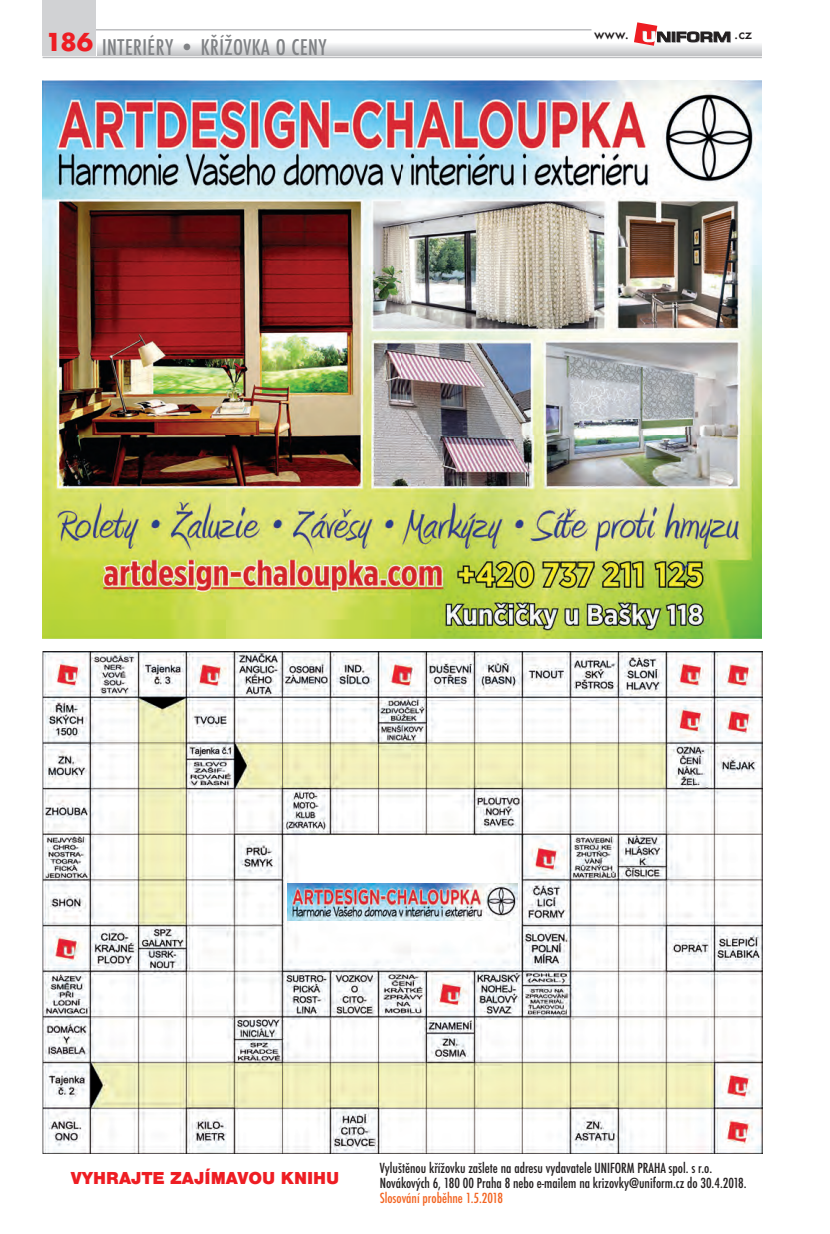
<style>
.page{position:relative;width:830px;height:1234px;background:#fff}
.page>*{position:absolute;margin:0;border:0;box-sizing:border-box;transform-origin:0 0}
.t1{font:700 24px "Futura";color:#ee1d23}
.t2{font:500 condensed 21px "Futura";letter-spacing:.025em;color:#808285}
.t3{font:900 18px "Nimbus San TCE";color:#ee1d23}
.t4{font:500 condensed 13.5px/15px "Futura";color:#231f20}
.t5{font:500 condensed 13.5px "Futura";color:#f36421}
.t6{font:500 13.5px "Futura";color:#231f20}
</style>
<div class="page">
<svg style="left:98px;top:44px;width:663px;height:11px;background:#dadbdd"></svg>
<hr style="left:74px;top:29px;width:517px;height:2px;background:#bcbdc0">
<div style="left:43px;top:0;width:53px;height:55px;background:#d1d2d4"></div>
<hr style="left:43px;top:57px;width:718px;height:1px;background:#bcbdc0">
<svg style="left:633px;top:22px;width:97px;height:24px"></svg>
<img style="left:43px;top:81px;width:718px;height:557px">
<img style="left:43px;top:651px;width:719px;height:502px">
<img style="left:287px;top:883px;width:230px;height:37px">
<h1 class="t1" style="left:46px;top:25px;width:49px">186</h1>
<p class="t6" style="left:593px;top:24px;width:36px">www.</p>
<p class="t6" style="left:734px;top:24px;width:19px">.cz</p>
<h2 class="t2" style="left:102px;top:34px;width:226px">INTERIÉRY • KŘÍŽOVKA O CENY</h2>
<h3 class="t3" style="left:71px;top:1167px;width:270px">VYHRAJTE ZAJÍMAVOU KNIHU</h3>
<p class="t4" style="left:379px;top:1160px;width:368px">Vyluštěnou křížovku zašlete na adresu vydavatele UNIFORM PRAHA spol. s r.o.<br>Novákových 6, 180 00 Praha 8 nebo e-mailem na krizovky@uniform.cz do 30.4.2018.</p>
<p class="t5" style="left:379px;top:1189px;width:125px">Slosování proběhne 1.5.2018</p>
</div>
